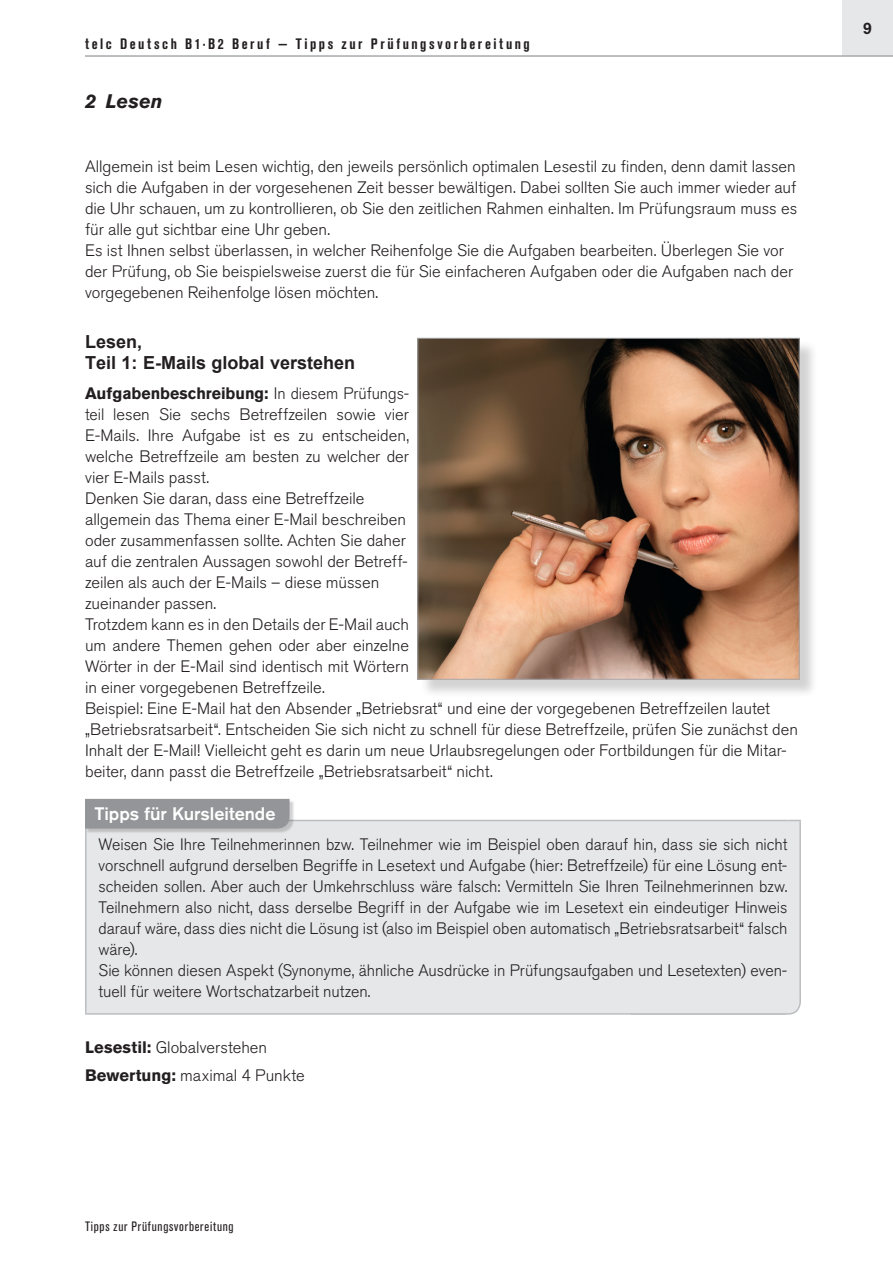
<style>
.page{position:relative;width:893px;height:1263px;background:#fff}
.page>*{position:absolute;margin:0;border:0;box-sizing:border-box;transform-origin:0 0}
.C2_Head_level1{font:italic 700 19.5px "Akzidenz Grotesk Pro";color:#231f20}
.t1{font:700 18px/21.6px "Arial";color:#231f20}
.FLIESSTEXT{font:500 18px "Akzidenz Grotesk Pro";color:#fff}
.C2_Body{font:300 16.5px/21px "Akzidenz Grotesk Pro";color:#231f20}
.FLIESSTEXT-2{font:300 16.5px/21px "Akzidenz Grotesk Pro";color:#231f20;text-align:justify}
.C2_Body-2{font:300 16.5px/21px "Akzidenz Grotesk Pro";color:#231f20;text-align:justify;scale:.96 1}
.t2{font:500 16.5px "Akzidenz Grotesk Pro";color:#231f20}
.t3{font:700 condensed 15px "Akzidenz Grotesk Pro";letter-spacing:.17em;color:#231f20}
.t4{font:condensed 13.5px "Akzidenz Grotesk Pro";letter-spacing:.055em;color:#231f20}
.s1{font-weight:700}
</style>
<div class="page">
<div style="left:842px;top:0;width:51px;height:55px;background:#e6e7e9"></div>
<hr style="left:85px;top:55px;width:808px;height:2px;background:#a8a9ad">
<div style="left:87px;top:821px;width:712px;height:192px;background:#e6e7e9"></div>
<hr style="left:85px;top:820px;width:702px;height:1px;background:#bcbdc0">
<hr style="left:85px;top:821px;width:2px;height:192px;background:#bcbdc0">
<svg style="left:787px;top:820px;width:14px;height:1px"></svg>
<hr style="left:799px;top:821px;width:2px;height:192px;background:#bcbdc0">
<hr style="left:85px;top:1013px;width:702px;height:2px;background:#bcbdc0">
<div style="left:86px;top:800px;width:209px;height:33px;background:#231f20;opacity:.2"></div>
<div style="left:85px;top:799px;width:205px;height:30px;background:#939598"></div>
<svg style="left:629px;top:992px;width:172px;height:23px;background:#e2e3e5"></svg>
<div style="left:420px;top:340px;width:398px;height:358px;background:#231f20;opacity:.2"></div>
<img style="left:420px;top:340px;width:377px;height:337px">
<div style="left:418px;top:338px;width:381px;height:341px;border:1px solid #a8a9ad"></div>
<p class="t3" style="left:85px;top:34px;width:446px">telc Deutsch B1·B2 Beruf — Tipps zur Prüfungsvorbereitung</p>
<p class="C2_Head_level1" style="left:85px;top:89px;width:79px">2 Lesen</p>
<p class="C2_Body" style="left:85px;top:155px;width:714px;text-align:justify">Allgemein ist beim Lesen wichtig, den jeweils persönlich optimalen Lesestil zu finden, denn damit lassen sich die Aufgaben in der vorgesehenen Zeit besser bewältigen. Dabei sollten Sie auch immer wieder auf die Uhr schauen, um zu kontrollieren, ob Sie den zeitlichen Rahmen einhalten. Im Prüfungsraum muss es für alle gut sichtbar eine Uhr geben.</p>
<p class="C2_Body" style="left:85px;top:239px;width:710px">Es ist Ihnen selbst überlassen, in welcher Reihenfolge Sie die Aufgaben bearbeiten. Überlegen Sie vor der Prüfung, ob Sie beispielsweise zuerst die für Sie einfacheren Aufgaben oder die Aufgaben nach der vorgegebenen Reihenfolge lösen möchten.</p>
<p class="t1" style="left:85px;top:331px;width:272px">Lesen,<br>Teil 1: E-Mails global verstehen</p>
<p class="C2_Body-2" style="left:85px;top:383px;width:339px"><span class="s1">Aufgabenbeschreibung:</span> In diesem Prüfungs&shy;teil lesen Sie sechs Betreffzeilen sowie vier E-Mails. Ihre Aufgabe ist es zu entscheiden, welche Betreffzeile am besten zu welcher der vier E-Mails passt.</p>
<p class="C2_Body" style="left:85px;top:488px;width:324px">Denken Sie daran, dass eine Betreffzeile allgemein das Thema einer E-Mail beschreiben oder zusammenfassen sollte. Achten Sie daher auf die zentralen Aussagen sowohl der Betreff&shy;zeilen als auch der E-Mails – diese müssen zueinander passen.</p>
<p class="C2_Body" style="left:85px;top:614px;width:326px;text-align:justify">Trotzdem kann es in den Details der E-Mail auch um andere Themen gehen oder aber einzelne Wörter in der E-Mail sind identisch mit Wörtern in einer vorgegebenen Betreffzeile.</p>
<p class="C2_Body" style="left:85px;top:698px;width:714px">Beispiel: Eine E-Mail hat den Absender „Betriebsrat“ und eine der vorgegebenen Betreffzeilen lautet „Betriebsratsarbeit“. Entscheiden Sie sich nicht zu schnell für diese Betreffzeile, prüfen Sie zunächst den Inhalt der E-Mail! Vielleicht geht es darin um neue Urlaubsregelungen oder Fortbildungen für die Mitar&shy;beiter, dann passt die Betreffzeile „Betriebsratsarbeit“ nicht.</p>
<p class="FLIESSTEXT" style="left:94px;top:802px;width:183px">Tipps für Kursleitende</p>
<p class="FLIESSTEXT-2" style="left:99px;top:834px;width:690px">Weisen Sie Ihre Teilnehmerinnen bzw. Teilnehmer wie im Beispiel oben darauf hin, dass sie sich nicht vorschnell aufgrund derselben Begriffe in Lesetext und Aufgabe (hier: Betreffzeile) für eine Lösung ent&shy;scheiden sollen. Aber auch der Umkehrschluss wäre falsch: Vermitteln Sie Ihren Teilnehmerinnen bzw.<br>Teilnehmern also nicht, dass derselbe Begriff in der Aufgabe wie im Lesetext ein eindeutiger Hinweis darauf wäre, dass dies nicht die Lösung ist (also im Beispiel oben automatisch „Betriebsratsarbeit“ falsch wäre).</p>
<p class="FLIESSTEXT-2" style="left:99px;top:960px;width:690px">Sie können diesen Aspekt (Synonyme, ähnliche Ausdrücke in Prüfungsaufgaben und Lesetexten) even&shy;tuell für weitere Wortschatzarbeit nutzen.</p>
<p class="C2_Body" style="left:85px;top:1036px;width:184px"><span class="s1">Lesestil:</span> Globalverstehen</p>
<p class="C2_Body" style="left:85px;top:1065px;width:221px"><span class="s1">Bewertung:</span> maximal 4 Punkte</p>
<p class="t4" style="left:85px;top:1217px;width:150px">Tipps zur Prüfungsvorbereitung</p>
<p class="t2" style="left:863px;top:18px;width:11px">9</p>
</div>
